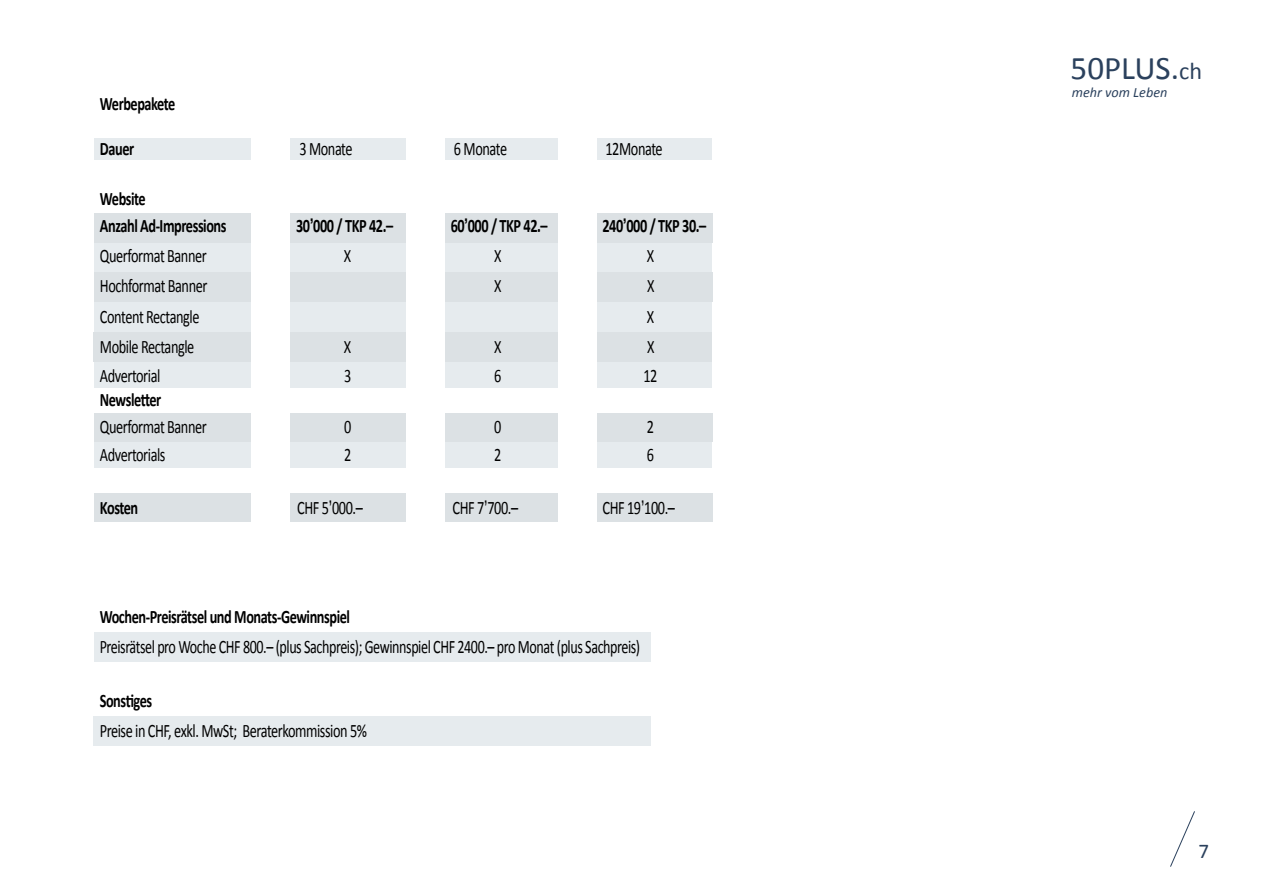
<style>
.page{position:relative;width:1263px;height:893px;background:#fff}
.page>*{position:absolute;margin:0;border:0;box-sizing:border-box;transform-origin:0 0}
.t1{font:33px "Calibri";color:#2b415d}
.t2{font:21px "Calibri";color:#2b415d}
.t3{font:19.05px "Calibri";letter-spacing:-.03em;color:#000;scale:.75 1}
.t4{font:700 19.05px/27px "Calibri";letter-spacing:-.03em;color:#000;scale:.75 1}
.t5{font:19.05px "Calibri";letter-spacing:-.03em;color:#000;scale:.74 1}
.t6{font:italic 14.25px "Calibri";color:#2b415d}
.s1{font-family:"Akzidenz Grotesk"}
.s2{font-size:24.3px}
</style>
<div class="page">
<svg style="left:1170px;top:811px;width:25px;height:56px"></svg>
<div style="left:94px;top:632px;width:557px;height:30px;background:#e6ebee"></div>
<div style="left:94px;top:716px;width:557px;height:30px;background:#e6ebee"></div>
<div style="left:94px;top:139px;width:183px;height:373px;background:#e6ebee"></div>
<div style="left:281px;top:139px;width:146px;height:373px;background:#e6ebee"></div>
<div style="left:443px;top:139px;width:269px;height:373px;background:#e6ebee"></div>
<div style="left:94px;top:160px;width:751px;height:53px;background:#fff"></div>
<div style="left:94px;top:213px;width:618px;height:29px;background:#dce1e4"></div>
<div style="left:94px;top:272px;width:618px;height:30px;background:#dce1e4"></div>
<div style="left:94px;top:332px;width:618px;height:30px;background:#dce1e4"></div>
<div style="left:94px;top:412px;width:618px;height:30px;background:#dce1e4"></div>
<div style="left:94px;top:482px;width:618px;height:39px;background:#dce1e4"></div>
<div style="left:251px;top:119px;width:39px;height:407px;background:#fff"></div>
<div style="left:406px;top:119px;width:38px;height:407px;background:#fff"></div>
<div style="left:558px;top:119px;width:39px;height:407px;background:#fff"></div>
<div style="left:94px;top:388px;width:630px;height:24px;background:#fff"></div>
<div style="left:94px;top:468px;width:630px;height:24px;background:#fff"></div>
<p class="t4" style="left:100px;top:90px;width:102px">Werbepakete</p>
<p class="t4" style="left:100px;top:136px;width:47px">Dauer</p>
<p class="t3" style="left:299px;top:137px;width:72px">3 Monate</p>
<p class="t3" style="left:454px;top:137px;width:72px">6 Monate</p>
<p class="t3" style="left:605px;top:137px;width:78px">12Monate</p>
<p class="t4" style="left:100px;top:185px;width:170px">Website<br>Anzahl Ad-Impressions</p>
<p class="t4" style="left:296px;top:212px;width:131px">30<span class="s1">’</span>000 / TKP 42.–</p>
<p class="t4" style="left:451px;top:212px;width:131px">60<span class="s1">’</span>000 / TKP 42.–</p>
<p class="t4" style="left:602px;top:212px;width:140px">240<span class="s1">’</span>000 / TKP 30.–</p>
<p class="t3" style="left:100px;top:244px;width:144px">Querformat Banner</p>
<p class="t3" style="left:344px;top:244px;width:11px">X</p>
<p class="t3" style="left:494px;top:244px;width:11px">X</p>
<p class="t3" style="left:647px;top:244px;width:11px">X</p>
<p class="t3" style="left:100px;top:274px;width:145px">Hochformat Banner</p>
<p class="t3" style="left:494px;top:274px;width:11px">X</p>
<p class="t3" style="left:647px;top:274px;width:11px">X</p>
<p class="t3" style="left:100px;top:305px;width:134px">Content Rectangle</p>
<p class="t3" style="left:647px;top:305px;width:11px">X</p>
<p class="t3" style="left:100px;top:335px;width:127px">Mobile Rectangle</p>
<p class="t3" style="left:344px;top:335px;width:11px">X</p>
<p class="t3" style="left:494px;top:335px;width:11px">X</p>
<p class="t3" style="left:647px;top:335px;width:11px">X</p>
<p class="t3" style="left:100px;top:364px;width:82px">Advertorial</p>
<p class="t3" style="left:344px;top:364px;width:11px">3</p>
<p class="t3" style="left:494px;top:364px;width:11px">6</p>
<p class="t3" style="left:643px;top:364px;width:20px">12</p>
<p class="t4" style="left:100px;top:386px;width:83px">Newsletter</p>
<p class="t3" style="left:100px;top:415px;width:144px">Querformat Banner</p>
<p class="t3" style="left:344px;top:415px;width:11px">0</p>
<p class="t3" style="left:494px;top:415px;width:11px">0</p>
<p class="t3" style="left:647px;top:415px;width:11px">2</p>
<p class="t3" style="left:100px;top:443px;width:89px">Advertorials</p>
<p class="t3" style="left:344px;top:443px;width:11px">2</p>
<p class="t3" style="left:494px;top:443px;width:11px">2</p>
<p class="t3" style="left:647px;top:443px;width:11px">6</p>
<p class="t4" style="left:100px;top:494px;width:53px">Kosten</p>
<p class="t3" style="left:297px;top:496px;width:89px">CHF 5<span class="s1">’</span>000.–</p>
<p class="t3" style="left:452px;top:496px;width:89px">CHF 7<span class="s1">’</span>700.–</p>
<p class="t3" style="left:602px;top:496px;width:98px">CHF 19<span class="s1">’</span>100.–</p>
<p class="t4" style="left:100px;top:603px;width:335px">Wochen-Preisrätsel und Monats-Gewinnspiel</p>
<p class="t5" style="left:100px;top:634px;width:732px">Preisrätsel pro Woche CHF 800.– (plus Sachpreis); Gewinnspiel CHF 2400.– pro Monat (plus Sachpreis)</p>
<p class="t4" style="left:100px;top:687px;width:72px">Sonstiges</p>
<p class="t3" style="left:100px;top:718px;width:358px">Preise in CHF, exkl. MwSt; Beraterkommission 5%</p>
<h1 class="t1" style="left:1070px;top:47px;width:133px">50PLUS.<span class="s2">ch</span></h1>
<p class="t6" style="left:1072px;top:82px;width:97px">mehr vom Leben</p>
<p class="t2" style="left:1198px;top:838px;width:12px">7</p>
</div>
